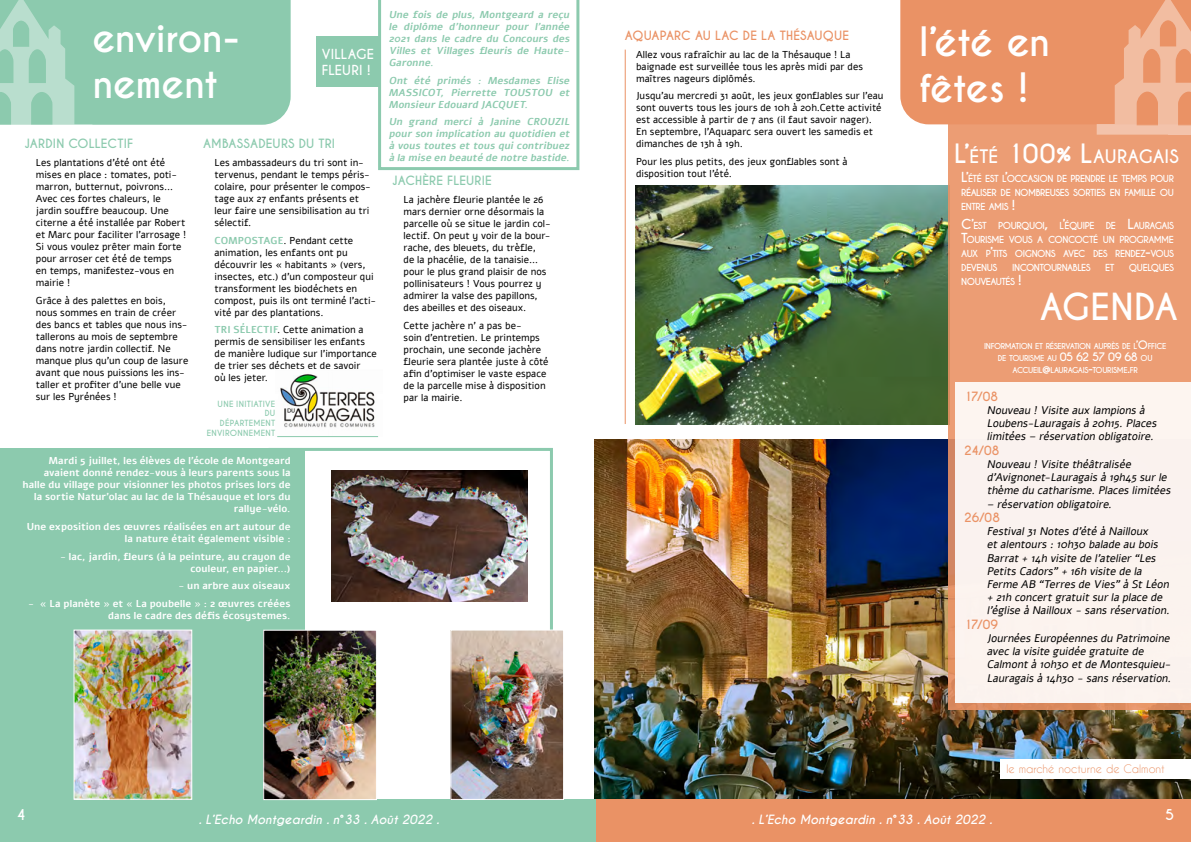
<style>
.page{position:relative;width:1191px;height:842px;background:#fff}
.page>*{position:absolute;margin:0;border:0;box-sizing:border-box;transform-origin:0 0}
.t1{font:700 38px/45.6px "Caviar Dreams";letter-spacing:-.02em;color:#fff}
.t2{font:700 35px "Caviar Dreams";letter-spacing:.005em;color:#fff}
.t3{font:700 17.5px "Caviar Dreams";letter-spacing:.005em;color:#fff}
.t4{font:700 14px "Caviar Dreams";color:#fff}
.t5{font:700 13px/15.6px "Caviar Dreams";letter-spacing:.005em;color:#fff}
.t6{font:italic 700 12px "Caviar Dreams";color:#fff}
.t7{font:700 12px "Caviar Dreams";letter-spacing:.015em;color:#8ccaae}
.t8{font:700 12px "Caviar Dreams";letter-spacing:.01em;color:#ea9265}
.t9{font:italic 11px/13.2px "Alef";color:#000}
.t10{font:11px "Caviar Dreams";color:#ea9265}
.t11{font:10px/12px "Alef";color:#000}
.t12{font:700 10px/12px "Alef";color:#fff;text-align:right}
.t13{font:italic 700 10px/12px "Alef";color:#8ccaae;text-align:justify}
.t14{font:700 9.1px/14px "Caviar Dreams";letter-spacing:-.055em;color:#fff;text-align:justify}
.t15{font:700 8px/9.6px "Caviar Dreams";letter-spacing:.03em;color:#8ccaae;text-align:right}
.t16{font:700 7.7px/12px "Caviar Dreams";letter-spacing:-.05em;color:#fff;text-align:center}
.s1{font-weight:700;color:#8ccaae}
.s2{font-size:25px}
.s3{font-size:13px}
.s4{font-size:11px}
</style>
<div class="page">
<img style="left:635px;top:186px;width:313px;height:238px">
<img style="left:594px;top:439px;width:597px;height:403px">
<div style="left:316px;top:37px;width:97px;height:50px;background:#8ccaae"></div>
<div style="left:948px;top:118px;width:243px;height:592px;background:#ec9d74"></div>
<div style="left:0;top:799px;width:595px;height:43px;background:#8ccaae"></div>
<div style="left:596px;top:799px;width:595px;height:43px;background:#ea9265"></div>
<svg style="left:0;top:0;width:291px;height:125px;background:#92cdb2"></svg>
<svg style="left:378px;top:0;width:201px;height:170px"></svg>
<svg style="left:900px;top:0;width:291px;height:135px;background:#eb9b72"></svg>
<div style="left:0;top:448px;width:305px;height:361px;background:#8ccaae"></div>
<div style="left:268px;top:448px;width:285px;height:362px;border:3px solid #8ccaae"></div>
<img style="left:452px;top:632px;width:110px;height:166px">
<div style="left:450px;top:630px;width:114px;height:170px;border:1px solid #fff"></div>
<img style="left:331px;top:471px;width:196px;height:130px">
<img style="left:76px;top:632px;width:114px;height:166px">
<div style="left:74px;top:630px;width:118px;height:170px;border:1px solid #fff"></div>
<img style="left:265px;top:632px;width:110px;height:166px">
<div style="left:263px;top:630px;width:114px;height:170px;border:1px solid #fff"></div>
<div style="left:955px;top:383px;width:236px;height:320px;background:#fbf3ef"></div>
<hr style="left:625px;top:50px;width:1px;height:374px;background:#ea9265">
<div style="left:1000px;top:759px;width:191px;height:20px;background:#fff"></div>
<img style="left:280px;top:374px;width:95px;height:54px">
<hr style="left:277px;top:436px;width:101px;height:1px;background:#8ccaae">
<h1 class="t1" style="left:92px;top:16px;width:149px">environ&shy;nement</h1>
<h3 class="t5" style="left:322px;top:47px;width:54px">VILLAGE<br>FLEURI !</h3>
<p class="t7" style="left:25px;top:137px;width:110px">JARDIN COLLECTIF</p>
<p class="t11" style="left:36px;top:157px;width:152px">Les plantations d’été ont été mises en place : tomates, poti&shy;marron, butternut, poivrons…<br>Avec ces fortes chaleurs, le jardin souffre beaucoup. Une citerne a été installée par Robert et Marc pour faciliter l’arrosage !<br>Si vous voulez prêter main forte pour arroser cet été de temps<br>en temps, manifestez-vous en mairie !</p>
<p class="t11" style="left:36px;top:294px;width:154px">Grâce à des palettes en bois, nous sommes en train de créer des bancs et tables que nous ins&shy;tallerons au mois de septembre dans notre jardin collectif. Ne manque plus qu’un coup de lasure avant que nous puissions les ins&shy;taller et profiter d’une belle vue sur les Pyrénées !</p>
<p class="t7" style="left:203px;top:137px;width:133px">AMBASSADEURS DU TRI</p>
<p class="t11" style="left:214px;top:157px;width:158px">Les ambassadeurs du tri sont in&shy;tervenus, pendant le temps péris&shy;colaire, pour présenter le compos&shy;tage aux 27 enfants présents et leur faire une sensibilisation au tri sélectif.</p>
<p class="t11" style="left:214px;top:234px;width:163px"><span class="s1">COMPOSTAGE</span>. Pendant cette animation, les enfants ont pu découvrir les « habitants » (vers, insectes, etc.) d’un composteur qui transforment les biodéchets en compost, puis ils ont terminé l’acti&shy;vité par des plantations.</p>
<p class="t11" style="left:214px;top:324px;width:164px"><span class="s1">TRI SÉLECTIF</span>. Cette animation a permis de sensibiliser les enfants de manière ludique sur l’importance de trier ses déchets et de savoir<br>où les jeter.</p>
<p class="t15" style="left:207px;top:399px;width:70px">UNE INITIATIVE<br>DU<br>DÉPARTEMENT<br>ENVIRONNEMENT</p>
<p class="t12" style="left:22px;top:455px;width:270px">Mardi 5 juillet, les élèves de l’école de Montgeard avaient donné rendez-vous à leurs parents sous la halle du village pour visionner les photos prises lors de la sortie Natur’olac au lac de la Thésauque et lors du rallye-vélo.</p>
<p class="t12" style="left:27px;top:521px;width:265px">Une exposition des œuvres réalisées en art autour de la nature était également visible :</p>
<p class="t12" style="left:60px;top:550px;width:232px">- lac, jardin, fleurs (à la peinture, au crayon de couleur, en papier...)</p>
<p class="t12" style="left:178px;top:580px;width:114px">- un arbre aux oiseaux</p>
<p class="t12" style="left:28px;top:598px;width:264px">- « La planète » et « La poubelle » : 2 œuvres créées dans le cadre des défis écosystemes.</p>
<p class="t13" style="left:389px;top:9px;width:185px">Une fois de plus, Montgeard a reçu le diplôme d’honneur pour l’année 2021 dans le cadre du Concours des Villes et Villages fleuris de Haute-Garonne.</p>
<p class="t13" style="left:389px;top:74px;width:185px">Ont été primés : Mesdames Elise MASSICOT, Pierrette TOUSTOU et Monsieur Edouard JACQUET.</p>
<p class="t13" style="left:389px;top:116px;width:185px">Un grand merci à Janine CROUZIL pour son implication au quotidien et à vous toutes et tous qui contribuez à la mise en beauté de notre bastide.</p>
<p class="t7" style="left:392px;top:173px;width:101px">JACHÈRE FLEURIE</p>
<p class="t11" style="left:403px;top:193px;width:149px">La jachère fleurie plantée le 26 mars dernier orne désormais la parcelle où se situe le jardin col&shy;lectif. On peut y voir de la bour&shy;rache, des bleuets, du trèfle,<br>de la phacélie, de la tanaisie… pour le plus grand plaisir de nos pollinisateurs ! Vous pourrez y admirer la valse des papillons, des abeilles et des oiseaux.</p>
<p class="t11" style="left:403px;top:319px;width:147px">Cette jachère n’ a pas be-<br>soin d’entretien. Le printemps prochain, une seconde jachère fleurie sera plantée juste à côté afin d’optimiser le vaste espace de la parcelle mise à disposition par la mairie.</p>
<p class="t8" style="left:625px;top:28px;width:226px">AQUAPARC AU LAC DE LA THÉSAUQUE</p>
<p class="t11" style="left:636px;top:48px;width:228px">Allez vous rafraîchir au lac de la Thésauque ! La baignade est surveillée tous les après midi par des maîtres nageurs diplômés.</p>
<p class="t11" style="left:636px;top:90px;width:249px">Jusqu’au mercredi 31 août, les jeux gonflables sur l’eau sont ouverts tous les jours de 10h à 20h.Cette activité est accessible à partir de 7 ans (il faut savoir nager).<br>En septembre, l’Aquaparc sera ouvert les samedis et dimanches de 13h à 19h.</p>
<p class="t11" style="left:636px;top:156px;width:213px">Pour les plus petits, des jeux gonflables sont à disposition tout l’été.</p>
<h1 class="t1" style="left:919px;top:20px;width:133px">l’été en fêtes !</h1>
<h3 class="t3" style="left:954px;top:146px;width:226px"><span class="s2">L’</span>ÉTÉ <span class="s2">100% L</span>AURAGAIS</h3>
<p class="t14" style="left:961px;top:171px;width:214px"><span class="s3">L’</span>ÉTÉ EST L<span class="s3">’</span>OCCASION DE PRENDRE LE TEMPS POUR RÉALISER DE NOMBREUSES SORTIES EN FAMILLE OU ENTRE AMIS <span class="s3">!</span></p>
<p class="t14" style="left:961px;top:219px;width:27px"><span class="s3">C ’</span>EST</p>
<p class="t14" style="left:998px;top:219px;width:98px">POURQUOI<span class="s3">,</span> L<span class="s3">’</span>ÉQUIPE</p>
<p class="t14" style="left:961px;top:219px;width:214px;text-indent:145px">DE <span class="s3">L</span>AURAGAIS <span class="s3">T</span>OURISME VOUS A CONCOCTÉ UN PROGRAMME AUX P<span class="s3">’</span>TITS OIGNONS AVEC DES RENDEZ<span class="s3">-</span>VOUS DEVENUS</p>
<p class="t14" style="left:1012px;top:261px;width:80px">INCONTOURNABLES</p>
<p class="t14" style="left:1105px;top:261px;width:11px">ET</p>
<p class="t14" style="left:1129px;top:261px;width:46px">QUELQUES</p>
<p class="t14" style="left:961px;top:275px;width:62px">NOUVEAUTÉS <span class="s3">!</span></p>
<h2 class="t2" style="left:1039px;top:286px;width:140px">AGENDA</h2>
<p class="t16" style="left:984px;top:340px;width:184px">INFORMATION ET RÉSERVATION AUPRÈS DE L<span class="s4">’O</span> FFICE<br>DE TOURISME AU <span class="s4">05 62 57 09 68</span> OU<br>ACCUEIL<span class="s4">@</span>LAURAGAIS<span class="s4">-</span>TOURISME<span class="s4">.</span>FR</p>
<p class="t8" style="left:964px;top:389px;width:35px">17/08</p>
<p class="t9" style="left:986px;top:404px;width:174px">Nouveau !Visite aux lampions à<br>Loubens-Lauragais à 20h15.Places limitées – réservation obligatoire.</p>
<p class="t8" style="left:964px;top:443px;width:37px">24/08</p>
<p class="t9" style="left:986px;top:458px;width:188px">Nouveau !Visite théâtralisée d’Avignonet-Lauragais à 19h45 surle thème du catharisme.Places limitées</p>
<p class="t9" style="left:986px;top:497px;width:129px">– réservation obligatoire.</p>
<p class="t8" style="left:964px;top:510px;width:37px">26/08</p>
<p class="t9" style="left:986px;top:525px;width:187px">Festival31Notes d’été à Nailloux etalentours :10h30 balade au bois Barrat+ 14h visite de l’atelier“Les Petits Cadors” + 16h visite de la Ferme AB “Terres de Vies” à StLéon + 21h concertgratuitsurla place de l’église à Nailloux - sans réservation.</p>
<p class="t8" style="left:964px;top:617px;width:35px">17/09</p>
<p class="t9" style="left:986px;top:632px;width:188px">Journées Européennes du Patrimoine avec la visite guidée gratuite de Calmontà 10h30 etde Montesquieu-Lauragais à 14h30 - sans réservation.</p>
<p class="t10" style="left:1006px;top:762px;width:160px">le marché nocturne de Calmont</p>
<h3 class="t4" style="left:17px;top:806px;width:11px">4</h3>
<p class="t6" style="left:203px;top:810px;width:234px">. L’Echo Montgeardin . n°3 . Août 2022 .</p>
<p class="t6" style="left:758px;top:810px;width:242px">. L’Echo Montgeardin . n°33 . Août 2022 .</p>
<p class="t6" style="left:199px;top:812px;width:242px">. L’Echo Montgeardin . n°33 . Août 2022 .</p>
<p class="t6" style="left:752px;top:812px;width:242px">. L’Echo Montgeardin . n°33 . Août 2022 .</p>
<h3 class="t4" style="left:1165px;top:806px;width:10px">5</h3>
</div>
